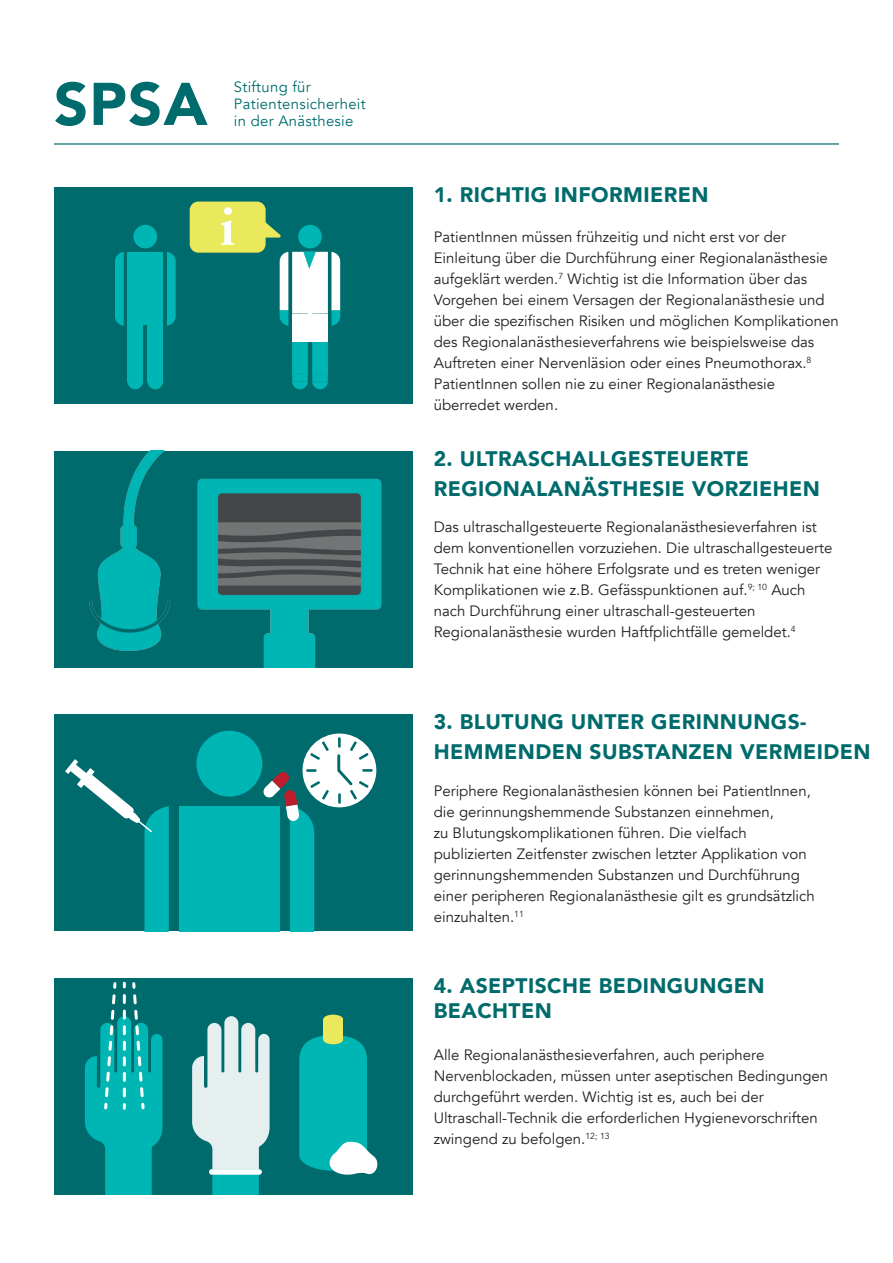
<style>
.page{position:relative;width:893px;height:1263px;background:#fff}
.page>*{position:absolute;margin:0;border:0;box-sizing:border-box;transform-origin:0 0}
.t1{font:900 59.55px "Avenir";color:#006b6c}
.t2{font:900 21px/30px "Avenir";letter-spacing:.02em;color:#006b6c}
.t3{font:15px/21px "Avenir";color:#231f20}
.t4{font:14.85px/17.1px "Avenir";letter-spacing:.02em;color:#006b6c}
</style>
<div class="page">
<div style="left:54px;top:187px;width:358px;height:217px;background:#006b6c"></div>
<svg style="left:115px;top:252px;width:9px;height:74px"></svg>
<svg style="left:167px;top:252px;width:9px;height:74px"></svg>
<div style="left:127px;top:252px;width:36px;height:73px;background:#00b6b5"></div>
<div style="left:127px;top:314px;width:16px;height:67px;background:#00b6b5"></div>
<div style="left:127px;top:374px;width:16px;height:15px;background:#00b6b5;border-radius:50%"></div>
<div style="left:147px;top:314px;width:16px;height:67px;background:#00b6b5"></div>
<div style="left:147px;top:374px;width:16px;height:15px;background:#00b6b5;border-radius:50%"></div>
<div style="left:134px;top:225px;width:23px;height:23px;background:#00b6b5;border-radius:50%"></div>
<div style="left:190px;top:202px;width:76px;height:51px;background:#eae95c;border-radius:9px"></div>
<svg style="left:221px;top:207px;width:13px;height:38px"></svg>
<div style="left:298px;top:225px;width:24px;height:23px;background:#00b6b5;border-radius:50%"></div>
<div style="left:292px;top:325px;width:16px;height:17px;background:#fff"></div>
<div style="left:312px;top:325px;width:16px;height:17px;background:#fff"></div>
<svg style="left:292px;top:342px;width:36px;height:47px;background:#00a9a8"></svg>
<div style="left:304px;top:321px;width:12px;height:21px;background:#fff"></div>
<svg style="left:280px;top:252px;width:60px;height:74px;background:#c7e4e4"></svg>
<svg style="left:265px;top:214px;width:16px;height:25px"></svg>
<img style="left:54px;top:451px;width:357px;height:216px">
<div style="left:54px;top:978px;width:358px;height:217px;background:#006b6c"></div>
<div style="left:212px;top:1169px;width:47px;height:26px;background:#00b6b5"></div>
<svg style="left:192px;top:1016px;width:78px;height:153px"></svg>
<svg style="left:299px;top:1036px;width:79px;height:139px"></svg>
<div style="left:323px;top:1019px;width:20px;height:20px;background:#eae95c"></div>
<div style="left:323px;top:1015px;width:20px;height:9px;background:#eae95c;border-radius:50%"></div>
<div style="left:323px;top:1035px;width:20px;height:9px;background:#eae95c;border-radius:50%"></div>
<svg style="left:85px;top:983px;width:77px;height:212px"></svg>
<div style="left:209px;top:1169px;width:53px;height:6px;background:#fff;border-radius:3px"></div>
<div style="left:54px;top:714px;width:358px;height:217px;background:#006b6c"></div>
<div style="left:179px;top:806px;width:100px;height:125px;background:#00b6b5"></div>
<div style="left:196px;top:731px;width:66px;height:66px;background:#00b6b5;border-radius:50%"></div>
<svg style="left:65px;top:759px;width:104px;height:172px"></svg>
<div style="left:303px;top:733px;width:73px;height:74px;background:#fff;border-radius:50%"></div>
<svg style="left:309px;top:740px;width:20px;height:20px"></svg>
<svg style="left:263px;top:768px;width:66px;height:163px"></svg>
<svg style="left:337px;top:736px;width:36px;height:68px"></svg>
<hr style="left:54px;top:143px;width:785px;height:2px;background:#006b6c">
<h1 class="t1" style="left:54px;top:53px;width:155px">SPSA</h1>
<p class="t4" style="left:234px;top:78px;width:133px">Stiftung für<br>Patientensicherheit in der Anästhesie</p>
<h2 class="t2" style="left:434px;top:179px;width:276px">1. RICHTIG INFORMIEREN</h2>
<p class="t3" style="left:434px;top:226px;width:407px">PatientInnen müssen frühzeitig und nicht erst vor der Einleitung über die Durchführung einer Regionalanästhesie aufgeklärt werden.<sup>7</sup> Wichtig ist die Information über das Vorgehen bei einem Versagen der Regionalanästhesie und über die spezifischen Risiken und möglichen Komplikationen des Regionalanästhesieverfahrens wie beispielsweise das Auftreten einer Nervenläsion oder eines Pneumothorax.<sup>8<br></sup>PatientInnen sollen nie zu einer Regionalanästhesie überredet werden.</p>
<h2 class="t2" style="left:434px;top:443px;width:388px">2. ULTRASCHALLGESTEUERTE<br>REGIONALANÄSTHESIE VORZIEHEN</h2>
<p class="t3" style="left:434px;top:517px;width:400px">Das ultraschallgesteuerte Regionalanästhesieverfahren ist dem konventionellen vorzuziehen. Die ultraschallgesteuerte Technik hat eine höhere Erfolgsrate und es treten weniger Komplikationen wie z.B. Gefässpunktionen auf.<sup>9;</sup> <sup>10</sup> Auch nach Durchführung einer ultraschall-gesteuerten Regionalanästhesie wurden Haftfplichtfälle gemeldet.<sup>4</sup></p>
<h2 class="t2" style="left:434px;top:706px;width:438px">3. BLUTUNG UNTER GERINNUNGS-<br>HEMMENDEN SUBSTANZEN VERMEIDEN</h2>
<p class="t3" style="left:434px;top:781px;width:383px">Periphere Regionalanästhesien können bei PatientInnen, die gerinnungshemmende Substanzen einnehmen,<br>zu Blutungskomplikationen führen. Die vielfach publizierten Zeitfenster zwischen letzter Applikation von gerinnungshemmenden Substanzen und Durchführung einer peripheren Regionalanästhesie gilt es grundsätzlich einzuhalten.<sup>11</sup></p>
<h2 class="t2" style="left:434px;top:972px;width:332px;line-height:25.2px">4. ASEPTISCHE BEDINGUNGEN<br>BEACHTEN</h2>
<p class="t3" style="left:434px;top:1044px;width:396px">Alle Regionalanästhesieverfahren, auch periphere Nervenblockaden, müssen unter aseptischen Bedingungen durchgeführt werden. Wichtig ist es, auch bei der Ultraschall-Technik die erforderlichen Hygienevorschriften zwingend zu befolgen.<sup>12;</sup> <sup>13</sup></p>
</div>
